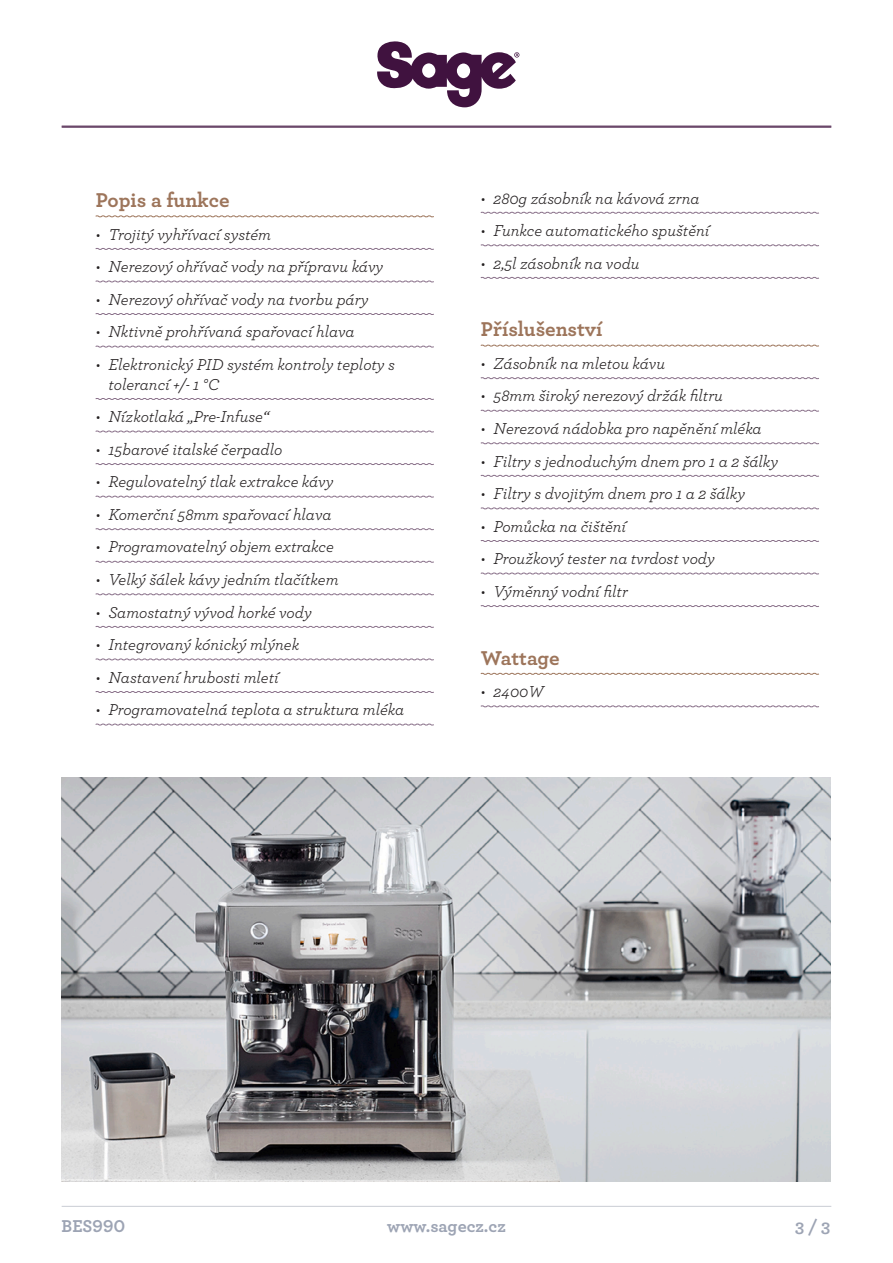
<style>
.page{position:relative;width:893px;height:1263px;background:#fff}
.page>*{position:absolute;margin:0;border:0;box-sizing:border-box;transform-origin:0 0}
.t1{font:700 21px "Archer";color:#9d755b}
.t2{font:700 18px "Archer";color:#9da4b4}
.t3{font:italic 16.5px/19.8px "Archer";color:#231f20}
</style>
<div class="page">
<hr style="left:62px;top:126px;width:769px;height:1px;background:#40123f">
<hr style="left:62px;top:127px;width:769px;height:1px;background:#40123f">
<hr style="left:62px;top:1206px;width:769px;height:1px;background:#c9ccd4">
<svg style="left:377px;top:41px;width:142px;height:66px"></svg>
<svg style="left:95px;top:215px;width:339px;height:3px"></svg>
<svg style="left:95px;top:248px;width:339px;height:2px"></svg>
<svg style="left:95px;top:280px;width:339px;height:3px"></svg>
<svg style="left:95px;top:313px;width:339px;height:2px"></svg>
<svg style="left:95px;top:345px;width:339px;height:3px"></svg>
<svg style="left:95px;top:398px;width:339px;height:2px"></svg>
<svg style="left:95px;top:430px;width:339px;height:3px"></svg>
<svg style="left:95px;top:463px;width:339px;height:2px"></svg>
<svg style="left:95px;top:495px;width:339px;height:3px"></svg>
<svg style="left:95px;top:528px;width:339px;height:2px"></svg>
<svg style="left:95px;top:560px;width:339px;height:3px"></svg>
<svg style="left:95px;top:593px;width:339px;height:3px"></svg>
<svg style="left:95px;top:626px;width:339px;height:2px"></svg>
<svg style="left:95px;top:658px;width:339px;height:3px"></svg>
<svg style="left:95px;top:691px;width:339px;height:2px"></svg>
<svg style="left:95px;top:723px;width:339px;height:3px"></svg>
<svg style="left:480px;top:211px;width:339px;height:3px"></svg>
<svg style="left:480px;top:244px;width:339px;height:3px"></svg>
<svg style="left:480px;top:277px;width:339px;height:2px"></svg>
<svg style="left:480px;top:344px;width:339px;height:3px"></svg>
<svg style="left:480px;top:377px;width:339px;height:2px"></svg>
<svg style="left:480px;top:409px;width:339px;height:3px"></svg>
<svg style="left:480px;top:442px;width:339px;height:3px"></svg>
<svg style="left:480px;top:474px;width:339px;height:3px"></svg>
<svg style="left:480px;top:507px;width:339px;height:3px"></svg>
<svg style="left:480px;top:540px;width:339px;height:2px"></svg>
<svg style="left:480px;top:572px;width:339px;height:3px"></svg>
<svg style="left:480px;top:605px;width:339px;height:2px"></svg>
<svg style="left:480px;top:672px;width:339px;height:3px"></svg>
<svg style="left:480px;top:705px;width:339px;height:3px"></svg>
<img style="left:62px;top:777px;width:768px;height:404px">
<p class="t1" style="left:96px;top:184px;width:135px">Popis a funkce</p>
<p class="t3" style="left:96px;top:223px;width:177px">• Trojitý vyhřívací systém</p>
<p class="t3" style="left:96px;top:256px;width:289px">• Nerezový ohřívač vody na přípravu kávy</p>
<p class="t3" style="left:96px;top:288px;width:274px">• Nerezový ohřívač vody na tvorbu páry</p>
<p class="t3" style="left:96px;top:321px;width:260px">• Nktivně prohřívaná spařovací hlava</p>
<p class="t3" style="left:108px;top:354px;width:288px;text-indent:-13px">• Elektronický PID systém kontroly teploty s tolerancí +/- 1 °C</p>
<p class="t3" style="left:96px;top:406px;width:175px">• Nízkotlaká „Pre-Infuse“</p>
<p class="t3" style="left:96px;top:438px;width:188px">• 15barové italské čerpadlo</p>
<p class="t3" style="left:96px;top:471px;width:239px">• Regulovatelný tlak extrakce kávy</p>
<p class="t3" style="left:96px;top:504px;width:237px">• Komerční 58mm spařovací hlava</p>
<p class="t3" style="left:96px;top:536px;width:240px">• Programovatelný objem extrakce</p>
<p class="t3" style="left:96px;top:569px;width:244px">• Velký šálek kávy jedním tlačítkem</p>
<p class="t3" style="left:96px;top:601px;width:218px">• Samostatný vývod horké vody</p>
<p class="t3" style="left:96px;top:634px;width:205px">• Integrovaný kónický mlýnek</p>
<p class="t3" style="left:96px;top:666px;width:185px">• Nastavení hrubosti mletí</p>
<p class="t3" style="left:96px;top:699px;width:310px">• Programovatelná teplota a struktura mléka</p>
<p class="t3" style="left:481px;top:187px;width:220px">• 280g zásobník na kávová zrna</p>
<p class="t3" style="left:481px;top:220px;width:230px">• Funkce automatického spuštění</p>
<p class="t3" style="left:481px;top:252px;width:160px">• 2,5l zásobník na vodu</p>
<p class="t1" style="left:481px;top:313px;width:123px">Příslušenství</p>
<p class="t3" style="left:481px;top:353px;width:186px">• Zásobník na mletou kávu</p>
<p class="t3" style="left:481px;top:385px;width:244px">• 58mm široký nerezový držák filtru</p>
<p class="t3" style="left:481px;top:418px;width:282px">• Nerezová nádobka pro napěnění mléka</p>
<p class="t3" style="left:481px;top:450px;width:299px">• Filtry s jednoduchým dnem pro 1 a 2 šálky</p>
<p class="t3" style="left:481px;top:483px;width:266px">• Filtry s dvojitým dnem pro 1 a 2 šálky</p>
<p class="t3" style="left:481px;top:515px;width:147px">• Pomůcka na čištění</p>
<p class="t3" style="left:481px;top:548px;width:236px">• Proužkový tester na tvrdost vody</p>
<p class="t3" style="left:481px;top:580px;width:149px">• Výměnný vodní filtr</p>
<p class="t1" style="left:481px;top:641px;width:80px">Wattage</p>
<p class="t3" style="left:481px;top:681px;width:64px">• 2400W</p>
<p class="t2" style="left:62px;top:1212px;width:65px">BES990</p>
<p class="t2" style="left:387px;top:1212px;width:120px">www.sagecz.cz</p>
<p class="t2" style="left:795px;top:1212px;width:37px">3 / 3</p>
</div>
